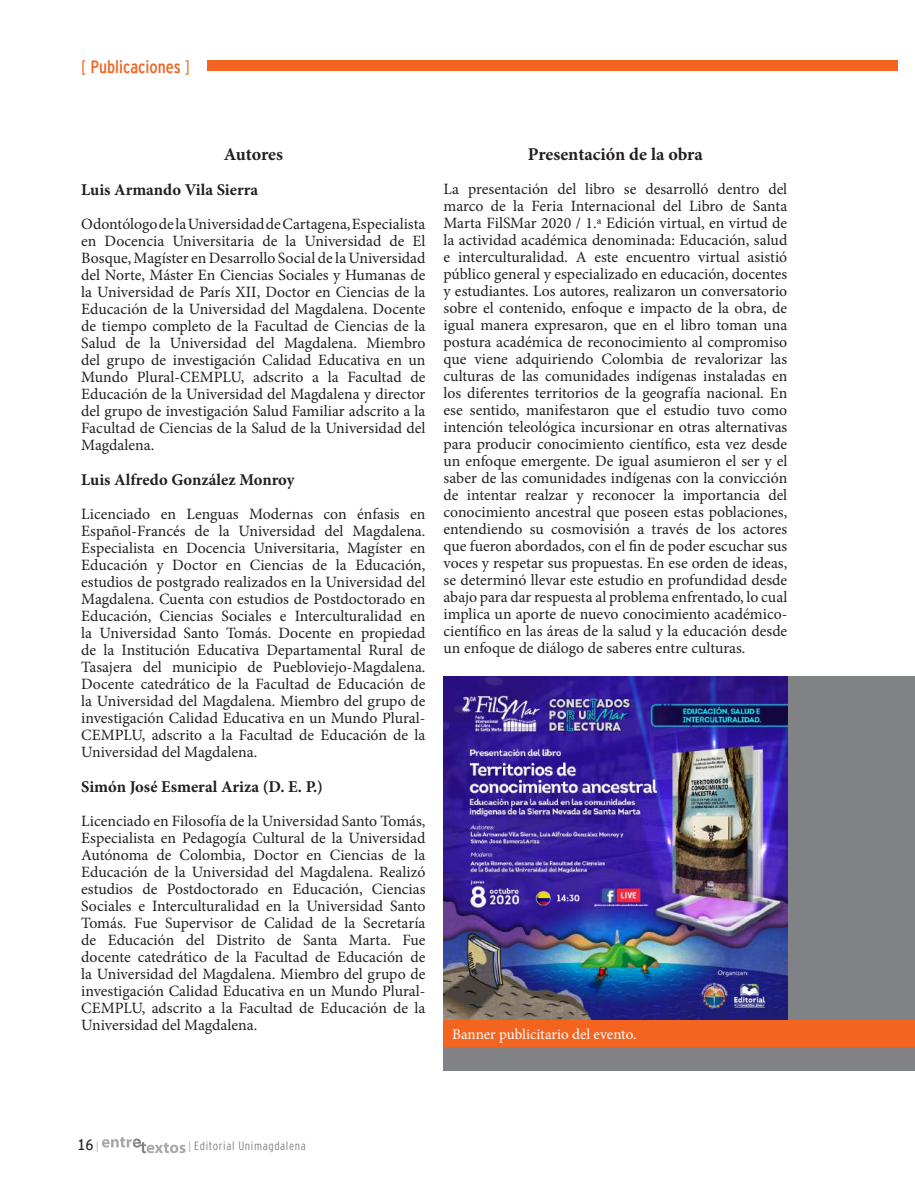
<style>
.page{position:relative;width:915px;height:1191px;background:#fff}
.page>*{position:absolute;margin:0;border:0;box-sizing:border-box;transform-origin:0 0}
.t1{font:700 18px "Minion Pro";letter-spacing:-.005em;color:#231f20}
.t2{font:18px "Interstate Cond Mono";color:#f36421}
.t3{font:700 16.5px "Minion Pro";color:#231f20}
.t4{font:15.75px/17px "Minion Pro";color:#231f20;text-align:justify}
.t5{font:15px "Minion Pro";color:#fff}
.t6{font:15px "Interstate Cond Mono";color:#231f20}
.t7{font:300 condensed 12px "Interstate";letter-spacing:.05em;color:#808285}
.s1{font-family:"Interstate";font-weight:300;font-stretch:condensed}
.s2{font-family:"Interstate Mono Lgt";font-size:10.5px;color:#a8a9ad}
.s3{font-family:"Interstate Mono Lgt";font-weight:400;font-stretch:normal;font-size:10.5px;color:#a8a9ad}
</style>
<div class="page">
<svg style="left:102px;top:1137px;width:83px;height:16px"></svg>
<div style="left:207px;top:60px;width:690px;height:11px;background:#f36421"></div>
<div style="left:443px;top:676px;width:471px;height:394px;background:#808285"></div>
<div style="left:443px;top:1020px;width:471px;height:26px;background:#f36421"></div>
<img style="left:443px;top:676px;width:344px;height:344px">
<p class="t2" style="left:81px;top:57px;width:110px"><span class="s1">[</span> Publicaciones <span class="s1">]</span></p>
<p class="t1" style="left:224px;top:142px;width:61px">Autores</p>
<p class="t3" style="left:81px;top:178px;width:178px">Luis Armando Vila Sierra</p>
<p class="t4" style="left:81px;top:215px;width:345px">Odontólogo de la Universidad de Cartagena, Especialista en Docencia Universitaria de la Universidad de El Bosque, Magíster en Desarrollo Social de la Universidad del Norte, Máster En Ciencias Sociales y Humanas de la Universidad de París XII, Doctor en Ciencias de la Educación de la Universidad del Magdalena. Docente de tiempo completo de la Facultad de Ciencias de la Salud de la Universidad del Magdalena. Miembro del grupo de investigación Calidad Educativa en un Mundo Plural-CEMPLU, adscrito a la Facultad de Educación de la Universidad del Magdalena y director del grupo de investigación Salud Familiar adscrito a la Facultad de Ciencias de la Salud de la Universidad del Magdalena.</p>
<p class="t3" style="left:81px;top:468px;width:215px">Luis Alfredo González Monroy</p>
<p class="t4" style="left:81px;top:505px;width:345px">Licenciado en Lenguas Modernas con énfasis en Español-Francés de la Universidad del Magdalena.<br>Especialista en Docencia Universitaria, Magíster en Educación y Doctor en Ciencias de la Educación, estudios de postgrado realizados en la Universidad del Magdalena. Cuenta con estudios de Postdoctorado en Educación, Ciencias Sociales e Interculturalidad en la Universidad Santo Tomás. Docente en propiedad de la Institución Educativa Departamental Rural de Tasajera del municipio de Puebloviejo-Magdalena.<br>Docente catedrático de la Facultad de Educación de la Universidad del Magdalena. Miembro del grupo de investigación Calidad Educativa en un Mundo Plural-CEMPLU, adscrito a la Facultad de Educación de la Universidad del Magdalena.</p>
<p class="t3" style="left:81px;top:774px;width:243px">Simón José Esmeral Ariza (D. E. P.)</p>
<p class="t4" style="left:81px;top:812px;width:345px">Licenciado en Filosofía de la Universidad Santo Tomás, Especialista en Pedagogía Cultural de la Universidad Autónoma de Colombia, Doctor en Ciencias de la Educación de la Universidad del Magdalena. Realizó estudios de Postdoctorado en Educación, Ciencias Sociales e Interculturalidad en la Universidad Santo Tomás. Fue Supervisor de Calidad de la Secretaría de Educación del Distrito de Santa Marta. Fue docente catedrático de la Facultad de Educación de la Universidad del Magdalena. Miembro del grupo de investigación Calidad Educativa en un Mundo Plural-CEMPLU, adscrito a la Facultad de Educación de la Universidad del Magdalena.</p>
<p class="t1" style="left:527px;top:142px;width:176px">Presentación de la obra</p>
<p class="t4" style="left:443px;top:181px;width:345px">La presentación del libro se desarrolló dentro del marco de la Feria Internacional del Libro de Santa Marta FilSMar 2020 / 1.ª Edición virtual, en virtud de la actividad académica denominada: Educación, salud e interculturalidad. A este encuentro virtual asistió público general y especializado en educación, docentes y estudiantes. Los autores, realizaron un conversatorio sobre el contenido, enfoque e impacto de la obra, de igual manera expresaron, que en el libro toman una postura académica de reconocimiento al compromiso que viene adquiriendo Colombia de revalorizar las culturas de las comunidades indígenas instaladas en los diferentes territorios de la geografía nacional. En ese sentido, manifestaron que el estudio tuvo como intención teleológica incursionar en otras alternativas para producir conocimiento científico, esta vez desde un enfoque emergente. De igual asumieron el ser y el saber de las comunidades indígenas con la convicción de intentar realzar y reconocer la importancia del conocimiento ancestral que poseen estas poblaciones, entendiendo su cosmovisión a través de los actores que fueron abordados, con el fin de poder escuchar sus voces y respetar sus propuestas. En ese orden de ideas, se determinó llevar este estudio en profundidad desde abajo para dar respuesta al problema enfrentado, lo cual implica un aporte de nuevo conocimiento académico&shy;científico en las áreas de la salud y la educación desde un enfoque de diálogo de saberes entre culturas.</p>
<p class="t5" style="left:452px;top:1024px;width:186px">Banner publicitario del evento.</p>
<p class="t6" style="left:77px;top:1136px;width:23px">16<span class="s2">|</span></p>
<p class="t7" style="left:188px;top:1139px;width:119px"><span class="s3">|</span> Editorial Unimagdalena</p>
</div>
